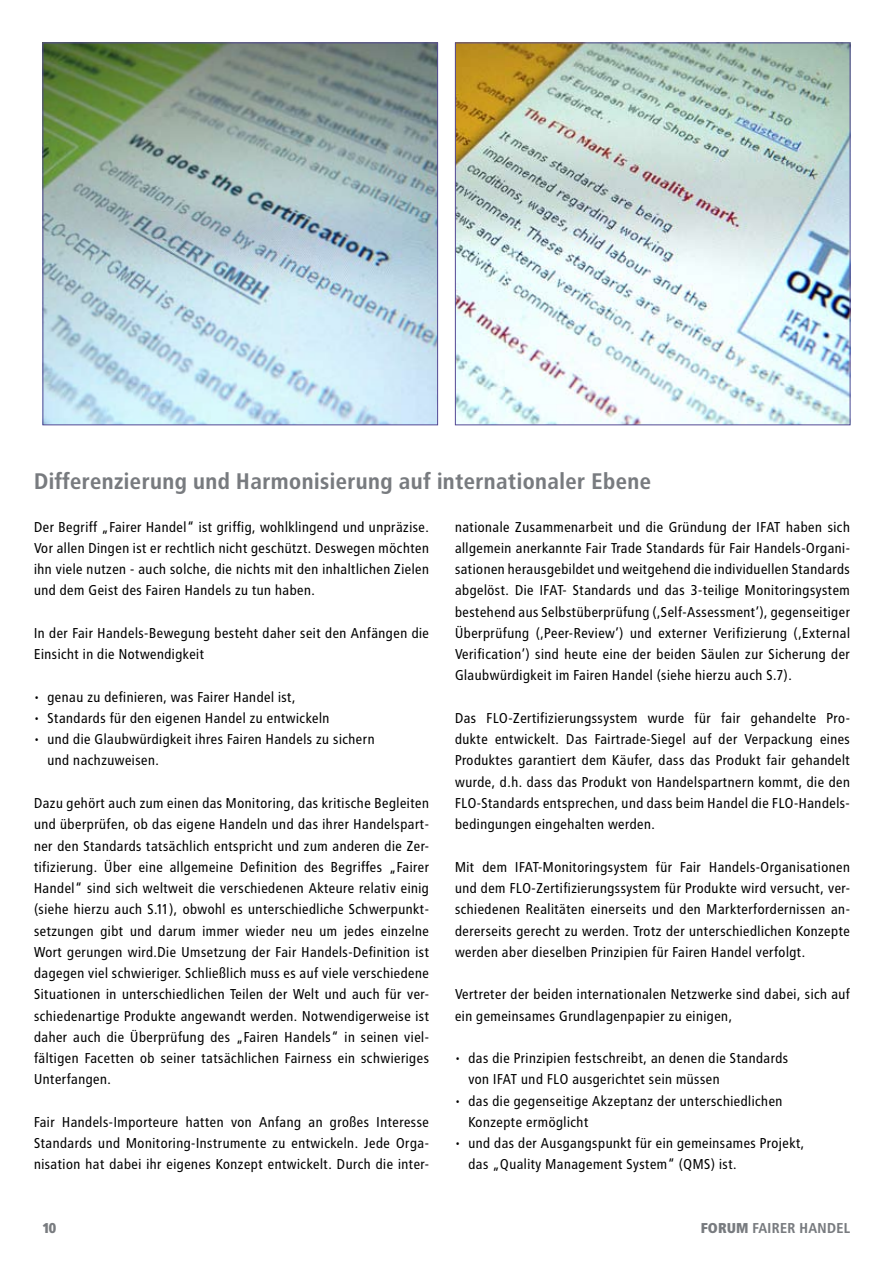
<style>
.page{position:relative;width:893px;height:1263px;background:#fff}
.page>*{position:absolute;margin:0;border:0;box-sizing:border-box;transform-origin:0 0}
.t1{font:700 22.5px "Transit";color:#787b7f}
.t2{font:14.25px/21.3px "Transit";color:#000}
.t3{font:700 14.25px "Transit";color:#787b7f}
.t4{font:900 14.25px "Transit";color:#787b7f}
.s1{font-weight:900}
</style>
<div class="page">
<img style="left:45px;top:45px;width:391px;height:378px">
<div style="left:43px;top:43px;width:395px;height:382px;border:1px solid #544994"></div>
<img style="left:457px;top:45px;width:391px;height:378px">
<div style="left:455px;top:43px;width:395px;height:382px;border:1px solid #544994"></div>
<h1 class="t1" style="left:34px;top:468px;width:619px">Differenzierung und Harmonisierung auf internationaler Ebene</h1>
<p class="t2" style="left:34px;top:516px;width:397px;text-align:justify">Der Begriff „Fairer Handel“ ist griffig, wohlklingend und unpräzise.<br>Vor allen Dingen ist er rechtlich nicht geschützt. Deswegen möchten ihn viele nutzen - auch solche, die nichts mit den inhaltlichen Zielen und dem Geist des Fairen Handels zu tun haben.</p>
<p class="t2" style="left:34px;top:622px;width:397px">In der Fair Handels-Bewegung besteht daher seit den Anfängen die<br>Einsicht in die Notwendigkeit</p>
<p class="t2" style="left:34px;top:686px;width:264px">• genau zu definieren, was Fairer Handel ist,</p>
<p class="t2" style="left:34px;top:707px;width:297px">• Standards für den eigenen Handel zu entwickeln</p>
<p class="t2" style="left:48px;top:729px;width:329px;text-indent:-13px">• und die Glaubwürdigkeit ihres Fairen Handels zu sichern und nachzuweisen.</p>
<p class="t2" style="left:34px;top:792px;width:397px;text-align:justify">Dazu gehört auch zum einen das Monitoring, das kritische Be-gleiten und überprüfen, ob das eigene Handeln und das ihrer Handelspart&shy;ner den Standards tatsächlich entspricht und zum anderen die Zer&shy;tifizierung. Über eine allgemeine Definition des Begriffes „Fairer Handel“ sind sich weltweit die verschiedenen Akteure relativ einig (siehe hierzu auch S.11), obwohl es unterschiedliche Schwerpunkt&shy;setzungen gibt und darum immer wieder neu um jedes einzelne Wort gerungen wird.Die Umsetzung der Fair Handels-Definition ist dagegen viel schwieriger. Schließlich muss es auf viele verschiedene Situationen in unterschiedlichen Teilen der Welt und auch für ver&shy;schiedenartige Produkte angewandt werden. Notwendigerweise ist daher auch die Überprüfung des „Fairen Handels“ in seinen viel&shy;fältigen Facetten ob seiner tatsächlichen Fairness ein schwieriges Unterfangen.</p>
<p class="t2" style="left:34px;top:1111px;width:397px;text-align:justify">Fair Handels-Importeure hatten von Anfang an großes Interesse Standards und Monitoring-Instrumente zu entwickeln. Jede Orga&shy;nisation hat dabei ihr eigenes Konzept entwickelt. Durch die inter-</p>
<p class="t2" style="left:455px;top:516px;width:397px;text-align:justify">nationale Zusammenarbeit und die Gründung der IFAT haben sich allgemein anerkannte Fair Trade Standards für Fair Handels-Organi&shy;sationen herausgebildet und weitgehend die individuellen Standards ab-gelöst. Die IFAT- Standards und das 3-teilige Monitoringsystem bestehend aus Selbstüberprüfung (‚Self-Assessment’), gegen-seitiger Überprüfung (‚Peer-Review’) und externer Verifizierung (‚External Verification’) sind heute eine der beiden Säulen zur Sicherung der Glaubwürdigkeit im Fairen Handel (siehe hierzu auch S.7).</p>
<p class="t2" style="left:455px;top:707px;width:397px">Das FLO-Zertifizierungssystem wurde für fair gehandelte Pro&shy;dukte entwickelt. Das Fairtrade-Siegel auf der Verpackung eines Produktes garantiert dem Käufer, dass das Produkt fair gehandelt wurde, d.h. dass das Produkt von Handelspartnern kommt, die den FLO-Standards entsprechen, und dass beim Handel die FLO-Handels&shy;bedingungen eingehalten werden.</p>
<p class="t2" style="left:455px;top:856px;width:397px;text-align:justify">Mit dem IFAT-Monitoringsystem für Fair Handels-Organisationen und dem FLO-Zertifizierungssystem für Produkte wird versucht, ver&shy;schiedenen Realitäten einerseits und den Markterfordernissen an&shy;dererseits gerecht zu werden. Trotz der unterschiedlichen Konzepte werden aber dieselben Prinzipien für Fairen Handel verfolgt.</p>
<p class="t2" style="left:455px;top:984px;width:397px">Vertreter der beiden internationalen Netzwerke sind dabei, sich auf ein gemeinsames Grundlagenpapier zu einigen,</p>
<p class="t2" style="left:468px;top:1048px;width:322px;text-indent:-13px">• das die Prinzipien festschreibt, an denen die Standards von IFAT und FLO ausgerichtet sein müssen</p>
<p class="t2" style="left:468px;top:1090px;width:316px;text-indent:-13px">• das die gegenseitige Akzeptanz der unterschiedlichen<br>Konzepte ermöglicht</p>
<p class="t2" style="left:468px;top:1133px;width:338px;text-indent:-13px">• und das der Ausgangspunkt für ein gemeinsames Projekt, das „Quality Management System“ (QMS) ist.</p>
<p class="t4" style="left:43px;top:1219px;width:15px">10</p>
<p class="t3" style="left:701px;top:1220px;width:151px"><span class="s1">FORUM</span> Fairer Handel</p>
</div>
